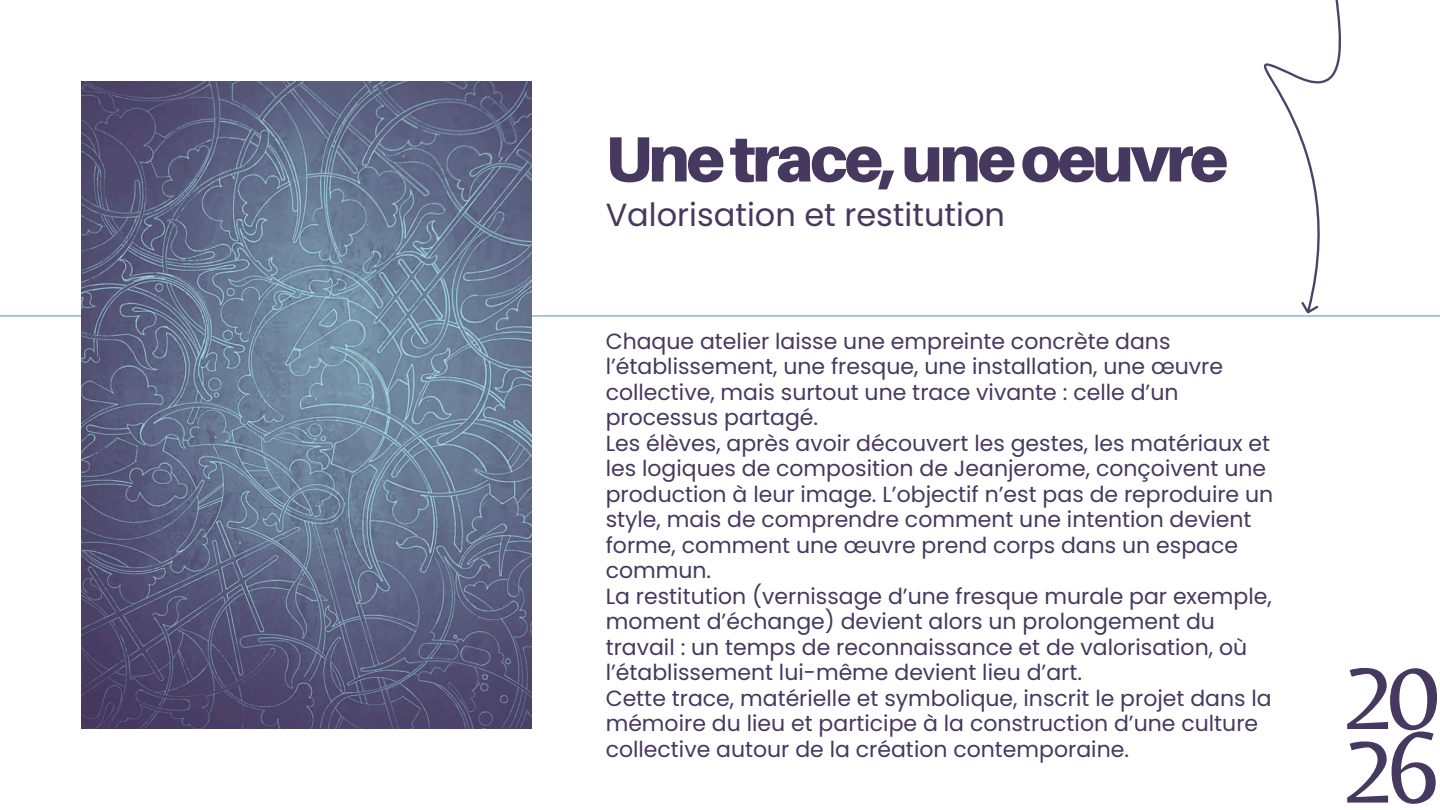
<style>
.page{position:relative;width:1440px;height:810px;background:#fff}
.page>*{position:absolute;margin:0;border:0;box-sizing:border-box;transform-origin:0 0}
.t1{font:105.3px "Belleza";color:#47385f}
.t2{font:900 64px "Aileron";letter-spacing:-.05em;color:#47385f}
.t3{font:32px "Poppins";color:#47385f}
.t4{font:22px/25.5px "Poppins";color:#47385f}
</style>
<div class="page">
<hr style="left:0;top:315px;width:1440px;height:2px;background:#8db7c5">
<img style="left:81px;top:81px;width:451px;height:648px">
<svg style="left:1086px;top:0;width:354px;height:316px"></svg>
<p class="t2" style="left:606px;top:119px;width:624px">Unetrace,uneoeuvre</p>
<p class="t3" style="left:606px;top:193px;width:401px">Valorisation et restitution</p>
<p class="t4" style="left:606px;top:328px;width:619px">Chaque atelier laisse une empreinte concrète dans l’établissement, une fresque, une installation, une œuvre collective, mais surtout une trace vivante : celle d’un processus partagé.</p>
<p class="t4" style="left:606px;top:430px;width:669px">Les élèves, après avoir découvert les gestes, les matériaux et les logiques de composition de Jeanjerome, conçoivent une production à leur image. L’objectif n’est pas de reproduire un style, mais de comprendre comment une intention devient forme, comment une œuvre prend corps dans un espace commun.</p>
<p class="t4" style="left:606px;top:583px;width:668px">La restitution (vernissage d’une fresque murale par exemple, moment d’échange) devient alors un prolongement du travail : un temps de reconnaissance et de valorisation, où l’établissement lui-même devient lieu d’art.</p>
<p class="t4" style="left:606px;top:685px;width:668px">Cette trace, matérielle et symbolique, inscrit le projet dans la mémoire du lieu et participe à la construction d’une culture collective autour de la création contemporaine.</p>
<h1 class="t1" style="left:1341px;top:631px;width:100px">20</h1>
<h1 class="t1" style="left:1341px;top:705px;width:100px">26</h1>
</div>
